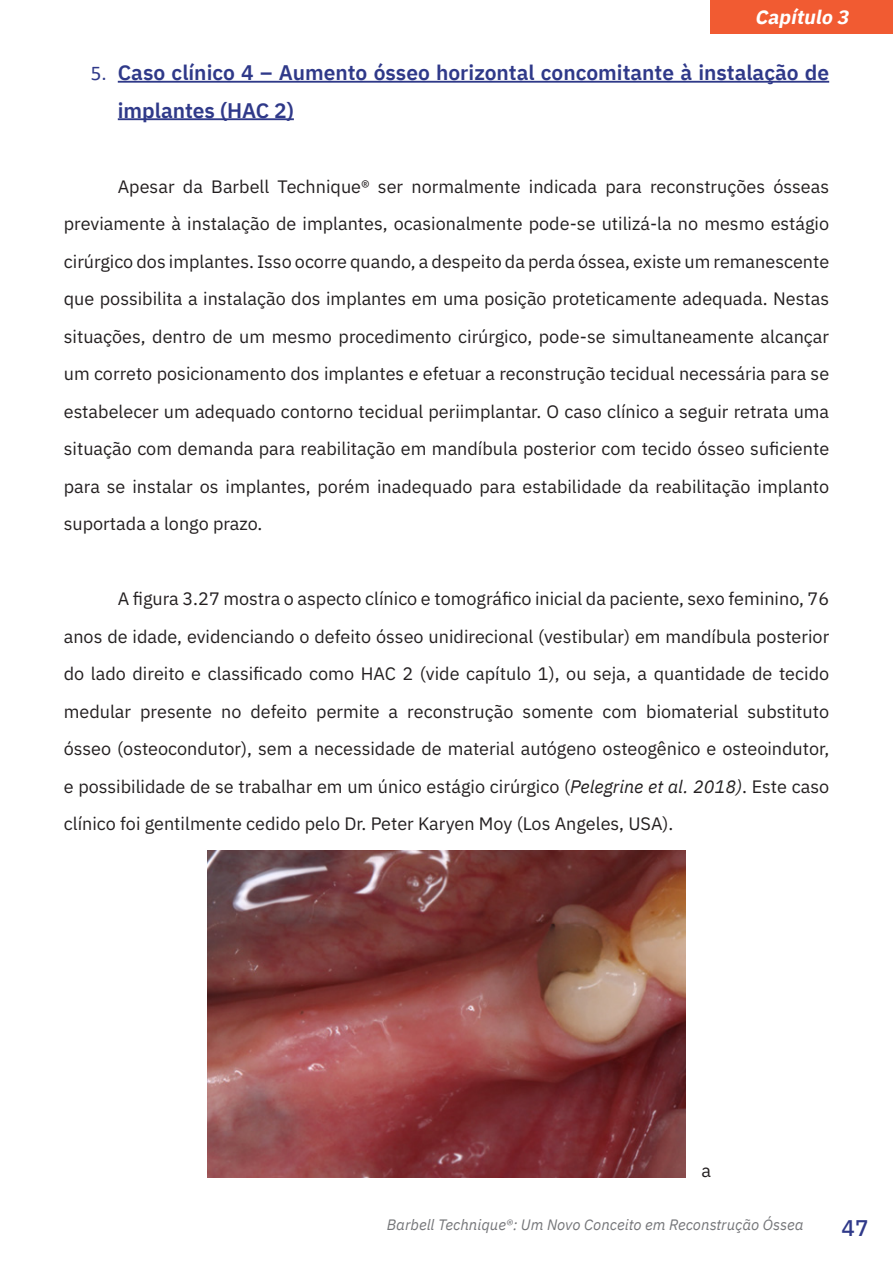
<style>
.page{position:relative;width:893px;height:1263px;background:#fff}
.page>*{position:absolute;margin:0;border:0;box-sizing:border-box;transform-origin:0 0}
.t1{font:500 22.5px "IBM Plex Sans";color:#2f3989}
.t2{font:21px/37.5px "IBM Plex Sans Sm Bld";color:#2f3989}
.t3{font:italic 700 19.5px "IBM Plex Sans";color:#fff}
.t4{font:18px/37.5px "IBM Plex Sans";color:#231f20;text-align:justify}
.t5{font:italic 15px "IBM Plex Sans";color:#757679}
.s1{font-family:"Calibri"}
.s2{font-style:italic}
</style>
<div class="page">
<div style="left:710px;top:0;width:183px;height:34px;background:#f15b32"></div>
<hr style="left:118px;top:81px;width:711px;height:2px;background:#2f3989">
<hr style="left:118px;top:118px;width:176px;height:2px;background:#2f3989">
<img style="left:207px;top:850px;width:479px;height:328px">
<p class="t3" style="left:755px;top:1px;width:100px">Capítulo 3</p>
<p class="t2" style="left:118px;top:52px;width:713px;text-indent:-27px"><span class="s1">5.</span> Caso clínico 4 – Aumento ósseo horizontal concomitante à instalação de implantes (HAC 2)</p>
<p class="t4" style="left:64px;top:166px;width:767px;text-indent:54px">Apesar da Barbell Technique® ser normalmente indicada para reconstruções ósseas previamente à instalação de implantes, ocasionalmente pode-se utilizá-la no mesmo estágio cirúrgico dos implantes. Isso ocorre quando, a despeito da perda óssea, existe um remanescente que possibilita a instalação dos implantes em uma posição proteticamente adequada. Nestas situações, dentro de um mesmo procedimento cirúrgico, pode-se simultaneamente alcançar um correto posicionamento dos implantes e efetuar a reconstrução tecidual necessária para se estabelecer um adequado contorno tecidual periimplantar. O caso clínico a seguir retrata uma situação com demanda para reabilitação em mandíbula posterior com tecido ósseo suficiente para se instalar os implantes, porém inadequado para estabilidade da reabilitação implanto suportada a longo prazo.</p>
<p class="t4" style="left:64px;top:579px;width:767px;text-indent:54px">A figura 3.27 mostra o aspecto clínico e tomográfico inicial da paciente, sexo feminino, 76 anos de idade, evidenciando o defeito ósseo unidirecional (vestibular) em mandíbula posterior do lado direito e classificado como HAC 2 (vide capítulo 1), ou seja, a quantidade de tecido medular presente no defeito permite a reconstrução somente com biomaterial substituto ósseo (osteocondutor), sem a necessidade de material autógeno osteogênico e osteoindutor, e possibilidade de se trabalhar em um único estágio cirúrgico (<span class="s2">Pelegrine et al. 2018)</span>. Este caso clínico foi gentilmente cedido pelo Dr. Peter Karyen Moy (Los Angeles, USA).</p>
<p class="t4" style="left:702px;top:1150px;width:11px">a</p>
<p class="t5" style="left:387px;top:1213px;width:418px">Barbell Technique®: Um Novo Conceito em Reconstrução Óssea</p>
<p class="t1" style="left:841px;top:1210px;width:28px">47</p>
</div>
